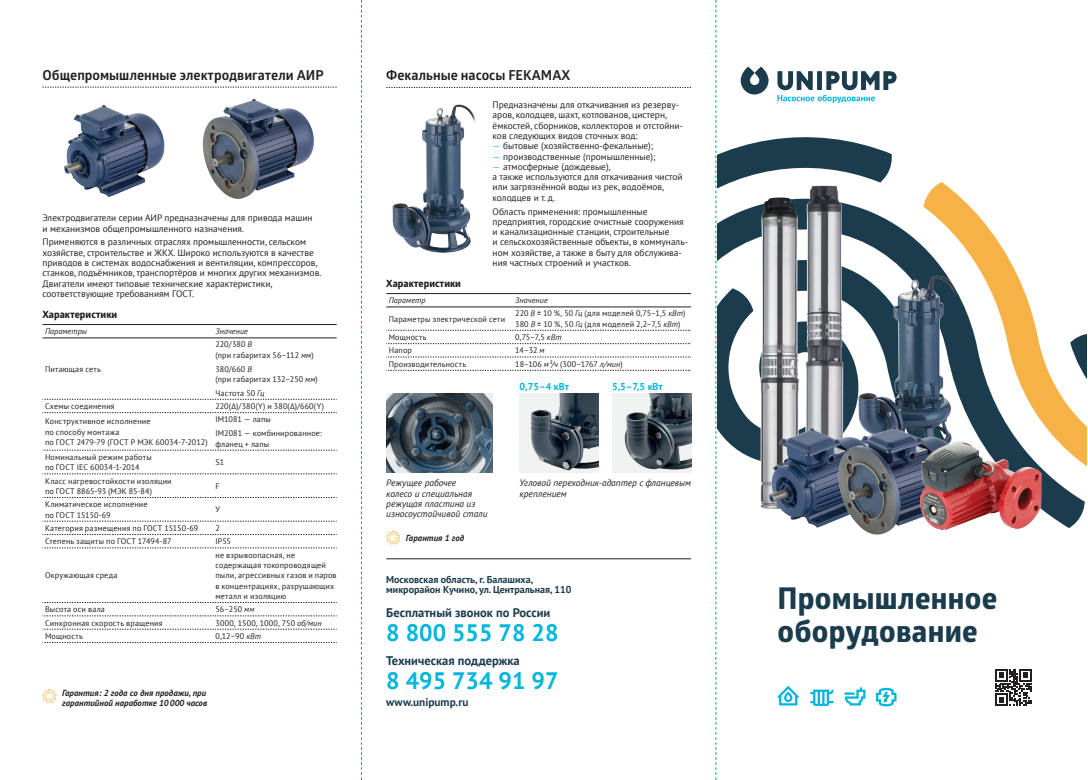
<style>
.page{position:relative;width:1088px;height:780px;background:#fff}
.page>*{position:absolute;margin:0;border:0;box-sizing:border-box;transform-origin:0 0}
.t1{font:700 30px/33.8px "Globerx";letter-spacing:.01em;color:#1a3c4c}
.t2{font:700 23.75px "PT Sans";color:#00b6de}
.t3{font:700 13.75px "Glober";color:#231f20}
.t4{font:700 12.5px "PT Sans";color:#1a3c4c}
.t5{font:700 11.25px "PT Sans";color:#1a3c4c}
.t6{font:700 10px/10.2px "PT Sans";color:#1a3c4c}
.t7{font:700 10px "Globerx";color:#231f20}
.t8{font:700 10px "PT Sans";color:#00b6de}
.t9{font:9.38px/10.2px "PT Sans";color:#231f20}
.t10{font:italic 9.38px/10.2px "PT Sans";color:#231f20}
.t11{font:italic 700 8.75px/10px "PT Sans";letter-spacing:.005em;color:#231f20}
.t12{font:8.12px/10.2px "PT Sans";letter-spacing:.02em;color:#231f20}
.t13{font:italic 8.12px "PT Sans";letter-spacing:.01em;color:#231f20}
.t14{font:8.12px "PT Sans";letter-spacing:-.01em;color:#231f20}
.s1{font-style:italic}
.s2{color:#00b6de}
</style>
<div class="page">
<svg style="left:896px;top:225px;width:184px;height:303px"></svg>
<svg style="left:923px;top:182px;width:163px;height:335px"></svg>
<hr style="left:386px;top:293px;width:127px;height:1px;background:#231f20">
<hr style="left:513px;top:293px;width:178px;height:1px;background:#231f20">
<hr style="left:386px;top:306px;width:127px;height:1px;background:#231f20">
<hr style="left:513px;top:306px;width:178px;height:1px;background:#231f20">
<svg style="left:386px;top:330px;width:305px;height:1px"></svg>
<svg style="left:386px;top:343px;width:305px;height:1px"></svg>
<svg style="left:386px;top:357px;width:305px;height:1px"></svg>
<svg style="left:386px;top:370px;width:305px;height:1px"></svg>
<svg style="left:386px;top:87px;width:305px;height:1px"></svg>
<hr style="left:386px;top:558px;width:305px;height:1px;background:#231f20">
<svg style="left:386px;top:530px;width:14px;height:14px"></svg>
<hr style="left:43px;top:337px;width:170px;height:1px;background:#231f20">
<hr style="left:213px;top:337px;width:124px;height:1px;background:#231f20">
<svg style="left:43px;top:399px;width:294px;height:1px"></svg>
<svg style="left:43px;top:412px;width:294px;height:1px"></svg>
<svg style="left:43px;top:450px;width:294px;height:1px"></svg>
<svg style="left:43px;top:473px;width:294px;height:1px"></svg>
<svg style="left:43px;top:497px;width:294px;height:1px"></svg>
<svg style="left:43px;top:521px;width:294px;height:1px"></svg>
<svg style="left:43px;top:534px;width:294px;height:1px"></svg>
<svg style="left:43px;top:547px;width:294px;height:1px"></svg>
<svg style="left:43px;top:602px;width:294px;height:1px"></svg>
<svg style="left:43px;top:615px;width:294px;height:1px"></svg>
<svg style="left:43px;top:629px;width:294px;height:1px"></svg>
<svg style="left:43px;top:642px;width:294px;height:1px"></svg>
<hr style="left:43px;top:324px;width:170px;height:1px;background:#231f20">
<hr style="left:213px;top:324px;width:124px;height:1px;background:#231f20">
<svg style="left:43px;top:87px;width:294px;height:1px"></svg>
<svg style="left:43px;top:689px;width:13px;height:14px"></svg>
<img style="left:63px;top:105px;width:102px;height:92px">
<img style="left:202px;top:98px;width:112px;height:101px">
<img style="left:392px;top:104px;width:84px;height:149px">
<img style="left:386px;top:393px;width:107px;height:79px">
<img style="left:519px;top:393px;width:79px;height:79px">
<img style="left:612px;top:393px;width:79px;height:79px">
<img style="left:896px;top:267px;width:81px;height:157px">
<img style="left:896px;top:424px;width:88px;height:5px">
<img style="left:896px;top:429px;width:168px;height:102px">
<svg style="left:995px;top:669px;width:37px;height:36px"></svg>
<svg style="left:361px;top:0;width:1px;height:779px"></svg>
<svg style="left:715px;top:0;width:181px;height:779px"></svg>
<h3 class="t3" style="left:43px;top:66px;width:283px">Общепромышленные электродвигатели АИР</h3>
<p class="t9" style="left:43px;top:213px;width:272px">Электродвигатели серии АИР предназначены для привода машин и механизмов общепромышленного назначения.</p>
<p class="t9" style="left:43px;top:237px;width:280px">Применяются в различных отраслях промышленности, сельском хозяйстве, строительстве и ЖКХ. Широко используются в качестве приводов в системах водоснабжения и вентиляции, компрессоров, станков, подъёмников, транспортёров и многих других механизмов.<br>Двигатели имеют типовые технические характеристики, соответствующие требованиям ГОСТ.</p>
<p class="t7" style="left:43px;top:307px;width:76px">Характеристики</p>
<p class="t13" style="left:45px;top:326px;width:44px">Параметры</p>
<p class="t13" style="left:215px;top:326px;width:34px">Значение</p>
<p class="t12" style="left:45px;top:363px;width:57px">Питающая сеть</p>
<p class="t12" style="left:215px;top:339px;width:100px">220/380 <span class="s1">В<br></span>(при габаритах 56–112 <span class="s1">мм</span>)</p>
<p class="t12" style="left:215px;top:363px;width:104px">380/660 <span class="s1">В<br></span>(при габаритах 132–250 <span class="s1">мм</span>)</p>
<p class="t12" style="left:215px;top:387px;width:50px">Частота 50 <span class="s1">Гц</span></p>
<p class="t12" style="left:45px;top:401px;width:71px">Схемы соединения</p>
<p class="t12" style="left:215px;top:401px;width:110px">220(Δ)/380(Y) и 380(Δ)/660(Y)</p>
<p class="t12" style="left:45px;top:416px;width:164px">Конструктивное исполнение<br>по способу монтажа<br>по ГОСТ 2479-79 (ГОСТ Р МЭК 60034-7-2012)</p>
<p class="t12" style="left:215px;top:412px;width:108px;line-height:13.9px">IM1081 — лапы<br>IM2081 — комбинированное:</p>
<p class="t12" style="left:215px;top:438px;width:55px">фланец + лапы</p>
<p class="t12" style="left:45px;top:452px;width:108px">Номинальный режим работы по ГОСТ IEC 60034-1-2014</p>
<p class="t12" style="left:215px;top:457px;width:10px">S1</p>
<p class="t12" style="left:45px;top:475px;width:128px">Класс нагревостойкости изоляции по ГОСТ 8865-93 (МЭК 85-84)</p>
<p class="t12" style="left:215px;top:480px;width:6px">F</p>
<p class="t12" style="left:45px;top:499px;width:104px">Климатическое исполнение по ГОСТ 15150-69</p>
<p class="t12" style="left:215px;top:504px;width:6px">У</p>
<p class="t12" style="left:45px;top:522px;width:155px">Категория размещения по ГОСТ 15150-69</p>
<p class="t12" style="left:215px;top:522px;width:6px">2</p>
<p class="t12" style="left:45px;top:536px;width:128px">Степень защиты по ГОСТ 17494-87</p>
<p class="t12" style="left:215px;top:536px;width:17px">IP55</p>
<p class="t12" style="left:45px;top:570px;width:74px">Окружающая среда</p>
<p class="t12" style="left:215px;top:549px;width:123px">не взрывоопасная, не содержащая токопроводящей пыли, агрессивных газов и паров в концентрациях, разрушающих металл и изоляцию</p>
<p class="t12" style="left:45px;top:604px;width:61px">Высота оси вала</p>
<p class="t12" style="left:215px;top:604px;width:40px">56–250 <span class="s1">мм</span></p>
<p class="t12" style="left:45px;top:617px;width:119px">Синхронная скорость вращения</p>
<p class="t12" style="left:215px;top:617px;width:108px">3000, 1500, 1000, 750 <span class="s1">об/мин</span></p>
<p class="t12" style="left:45px;top:630px;width:39px">Мощность</p>
<p class="t12" style="left:215px;top:630px;width:47px">0,12–90 <span class="s1">кВт</span></p>
<p class="t11" style="left:62px;top:688px;width:146px">Гарантия: 2 года со дня продажи, при гарантийной наработке 10000 часов</p>
<h3 class="t3" style="left:386px;top:66px;width:186px">Фекальные насосы FEKAMAX</h3>
<p class="t9" style="left:493px;top:99px;width:192px">Предназначены для откачивания из резерву&shy;аров, колодцев, шахт, котлованов, цистерн, ёмкостей, сборников, коллекторов и отстойни&shy;ков следующих видов сточных вод:</p>
<p class="t9" style="left:493px;top:140px;width:162px"><span class="s2">—</span> бытовые (хозяйственно-фекальные);</p>
<p class="t9" style="left:493px;top:151px;width:164px"><span class="s2">—</span> производственные (промышленные);</p>
<p class="t9" style="left:493px;top:161px;width:191px"><span class="s2">—</span> атмосферные (дождевые),<br>а также используются для откачивания чистой или загрязнённой воды из рек, водоёмов, колодцев и т. д.</p>
<p class="t9" style="left:493px;top:206px;width:197px">Область применения: промышленные предприятия, городские очистные сооружения и канализационные станции, строительные<br>и сельскохозяйственные объекты, в коммуналь&shy;ном хозяйстве, а также в быту для обслужива&shy;ния частных строений и участков.</p>
<p class="t7" style="left:386px;top:276px;width:76px">Характеристики</p>
<p class="t13" style="left:389px;top:295px;width:38px">Параметр</p>
<p class="t13" style="left:515px;top:295px;width:34px">Значение</p>
<p class="t12" style="left:389px;top:313px;width:118px">Параметры электрической сети</p>
<p class="t12" style="left:515px;top:308px;width:172px">220 <span class="s1">В</span> ± 10 %, 50 <span class="s1">Гц</span> (для моделей 0,75–1,5 <span class="s1">кВт</span>)<br>380 <span class="s1">В</span> ± 10 %, 50 <span class="s1">Гц</span> (для моделей 2,2–7,5 <span class="s1">кВт</span>)</p>
<p class="t12" style="left:389px;top:332px;width:39px">Мощность</p>
<p class="t12" style="left:515px;top:332px;width:48px">0,75–7,5 <span class="s1">кВт</span></p>
<p class="t12" style="left:389px;top:345px;width:25px">Напор</p>
<p class="t12" style="left:515px;top:345px;width:31px">14–32 <span class="s1">м</span></p>
<p class="t12" style="left:389px;top:358px;width:79px">Производительность</p>
<p class="t14" style="left:515px;top:358px;width:109px">18–106 <span class="s1">м³/ч</span> (300–1767 <span class="s1">л/мин</span>)</p>
<p class="t8" style="left:519px;top:380px;width:51px">0,75–4 кВт</p>
<p class="t8" style="left:612px;top:380px;width:52px">5,5–7,5 кВт</p>
<p class="t10" style="left:386px;top:477px;width:103px">Режущее рабочее<br>колесо и специальная режущая пластина из износоустойчивой стали</p>
<p class="t10" style="left:519px;top:477px;width:173px">Угловой переходник-адаптер с фланцевым креплением</p>
<p class="t11" style="left:406px;top:532px;width:60px">Гарантия 1 год</p>
<p class="t6" style="left:386px;top:573px;width:187px">Московская область, г. Балашиха, микрорайон Кучино, ул. Центральная, 110</p>
<h3 class="t4" style="left:386px;top:604px;width:166px">Бесплатный звонок по России</h3>
<h2 class="t2" style="left:386px;top:617px;width:174px">8 800 555 78 28</h2>
<h3 class="t4" style="left:386px;top:652px;width:135px">Техническая поддержка</h3>
<h2 class="t2" style="left:386px;top:665px;width:174px">8 495 734 91 97</h2>
<p class="t5" style="left:386px;top:695px;width:84px">www.unipump.ru</p>
<h1 class="t1" style="left:777px;top:580px;width:221px">Промышленное оборудование</h1>
</div>
